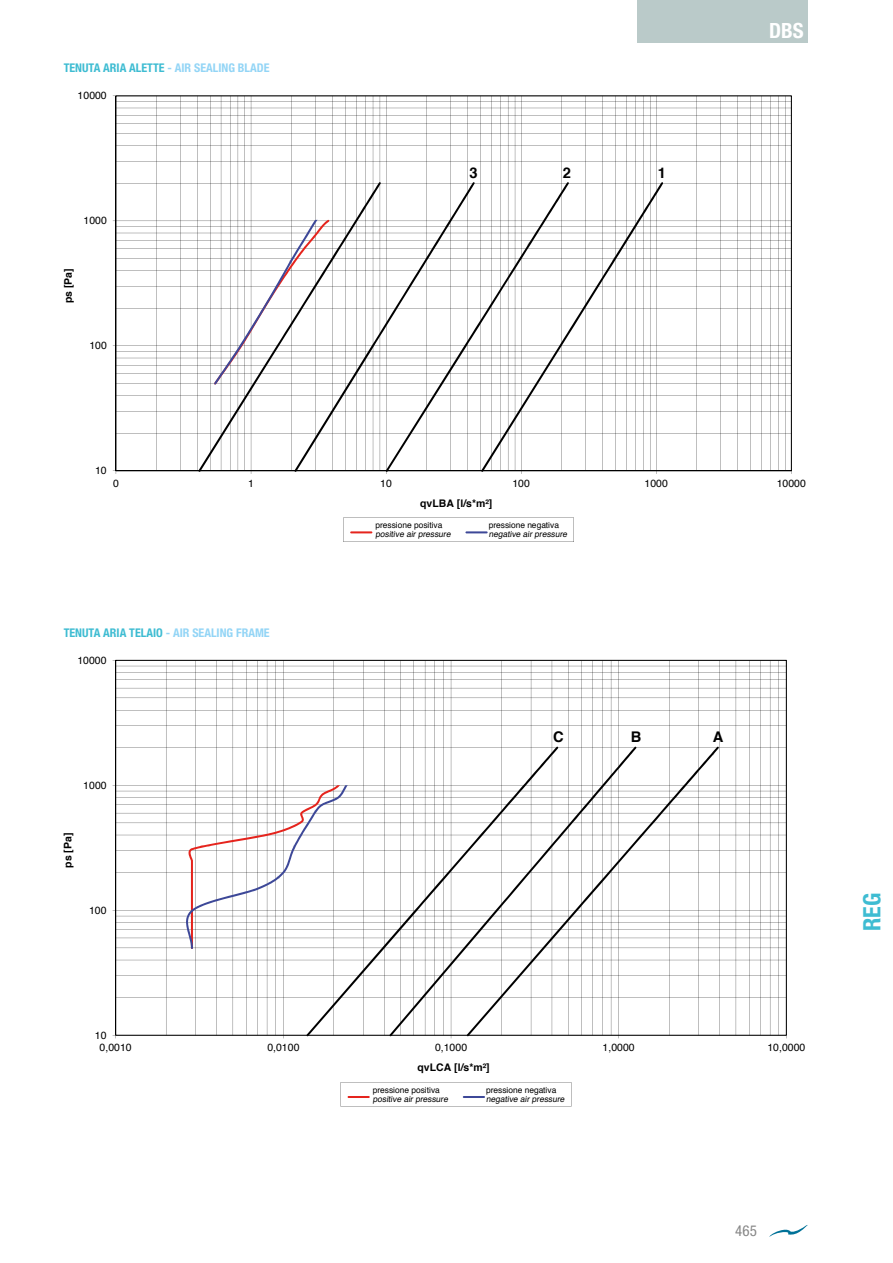
<style>
.page{position:relative;width:893px;height:1263px;background:#fff}
.page>*{position:absolute;margin:0;border:0;box-sizing:border-box;transform-origin:0 0}
.t1{font:700 condensed 24px "Helvetica Neue LT Std";color:#3ebcd2}
.t2{font:700 condensed 21px "Helvetica Neue LT Std";color:#fff}
.t3{font:condensed 15px "Helvetica Neue LT Std";color:#878787}
.t4{font:700 14.7px "Helvetica";color:#000}
.t5{font:700 condensed 12px "Helvetica Neue LT Std";color:#3ebcd2}
.t6{font:10.5px "Helvetica";color:#000}
.t7{font:700 10.5px "Helvetica";letter-spacing:.005em;color:#000}
.t8{font:8.4px/9px "Helvetica";letter-spacing:-.005em;color:#000}
.s1{color:#93d5f6}
</style>
<div class="page">
<svg style="left:769px;top:1225px;width:39px;height:12px"></svg>
<div style="left:638px;top:0;width:170px;height:43px;background:#bacac9"></div>
<svg style="left:115px;top:95px;width:677px;height:376px"></svg>
<hr style="left:116px;top:96px;width:1px;height:375px;background:#000">
<hr style="left:116px;top:471px;width:675px;height:1px;background:#000">
<svg style="left:475px;top:182px;width:6px;height:289px"></svg>
<svg style="left:198px;top:182px;width:96px;height:289px"></svg>
<svg style="left:294px;top:182px;width:181px;height:289px"></svg>
<svg style="left:481px;top:182px;width:182px;height:289px"></svg>
<svg style="left:343px;top:518px;width:231px;height:24px"></svg>
<hr style="left:350px;top:531px;width:22px;height:2px;background:#e5241d">
<hr style="left:465px;top:531px;width:23px;height:2px;background:#3d4898">
<svg style="left:214px;top:220px;width:121px;height:165px"></svg>
<svg style="left:115px;top:660px;width:672px;height:375px"></svg>
<hr style="left:116px;top:660px;width:1px;height:375px;background:#000">
<hr style="left:116px;top:1035px;width:670px;height:1px;background:#000">
<svg style="left:636px;top:746px;width:83px;height:290px"></svg>
<svg style="left:558px;top:746px;width:78px;height:290px"></svg>
<svg style="left:306px;top:746px;width:252px;height:290px"></svg>
<svg style="left:341px;top:1082px;width:230px;height:16px"></svg>
<hr style="left:348px;top:1096px;width:22px;height:2px;background:#e5241d">
<hr style="left:463px;top:1096px;width:22px;height:2px;background:#3d4898">
<svg style="left:186px;top:785px;width:172px;height:164px"></svg>
<h3 class="t5" style="left:64px;top:61px;width:207px">TENUTA ARIA ALETTE <span class="s1">- AIR SEALING BLADE</span></h3>
<p class="t6" style="left:78px;top:88px;width:31px">10000</p>
<p class="t6" style="left:84px;top:212px;width:25px">1000</p>
<p class="t7" style="left:60px;top:303px;width:36px;rotate:-90deg">ps [Pa]</p>
<p class="t6" style="left:89px;top:337px;width:19px">100</p>
<p class="t6" style="left:95px;top:462px;width:13px">10</p>
<h3 class="t4" style="left:469px;top:161px;width:10px">3</h3>
<h3 class="t4" style="left:563px;top:161px;width:10px">2</h3>
<h3 class="t4" style="left:658px;top:161px;width:10px">1</h3>
<h2 class="t2" style="left:769px;top:17px;width:36px">DBS</h2>
<p class="t6" style="left:113px;top:475px;width:7px">0</p>
<p class="t6" style="left:248px;top:475px;width:7px">1</p>
<p class="t6" style="left:380px;top:475px;width:13px">10</p>
<p class="t6" style="left:512px;top:475px;width:19px">100</p>
<p class="t6" style="left:645px;top:475px;width:25px">1000</p>
<p class="t6" style="left:777px;top:475px;width:31px">10000</p>
<h3 class="t5" style="left:64px;top:625px;width:207px">TENUTA ARIA TELAIO <span class="s1">- AIR SEALING FRAME</span></h3>
<p class="t6" style="left:77px;top:652px;width:31px">10000</p>
<p class="t6" style="left:83px;top:777px;width:25px">1000</p>
<p class="t7" style="left:59px;top:868px;width:36px;rotate:-90deg">ps [Pa]</p>
<p class="t6" style="left:89px;top:902px;width:19px">100</p>
<p class="t6" style="left:95px;top:1027px;width:13px">10</p>
<p class="t7" style="left:420px;top:495px;width:74px">qvLBA [l/s*m²]</p>
<p class="t8" style="left:375px;top:521px;width:79px">pressione positiva positive airpressure</p>
<p class="t8" style="left:489px;top:530px;width:82px">negative airpressure</p>
<p class="t8" style="left:489px;top:521px;width:72px">pressione negativa</p>
<h3 class="t4" style="left:553px;top:725px;width:12px">C</h3>
<h3 class="t4" style="left:631px;top:725px;width:12px">B</h3>
<h3 class="t4" style="left:713px;top:725px;width:12px">A</h3>
<p class="t6" style="left:100px;top:1039px;width:34px">0,0010</p>
<p class="t6" style="left:267px;top:1039px;width:34px">0,0100</p>
<p class="t6" style="left:435px;top:1039px;width:34px">0,1000</p>
<p class="t6" style="left:603px;top:1039px;width:34px">1,0000</p>
<p class="t6" style="left:767px;top:1039px;width:39px">10,0000</p>
<p class="t7" style="left:417px;top:1059px;width:74px">qvLCA [l/s*m²]</p>
<p class="t8" style="left:373px;top:1085px;width:79px">pressione positiva positive airpressure</p>
<p class="t8" style="left:486px;top:1094px;width:82px">negative airpressure</p>
<p class="t8" style="left:486px;top:1085px;width:72px">pressione negativa</p>
<h3 class="t3" style="left:735px;top:1222px;width:23px">465</h3>
<h1 class="t1" style="left:857px;top:931px;width:40px;rotate:-90deg">REG</h1>
</div>
